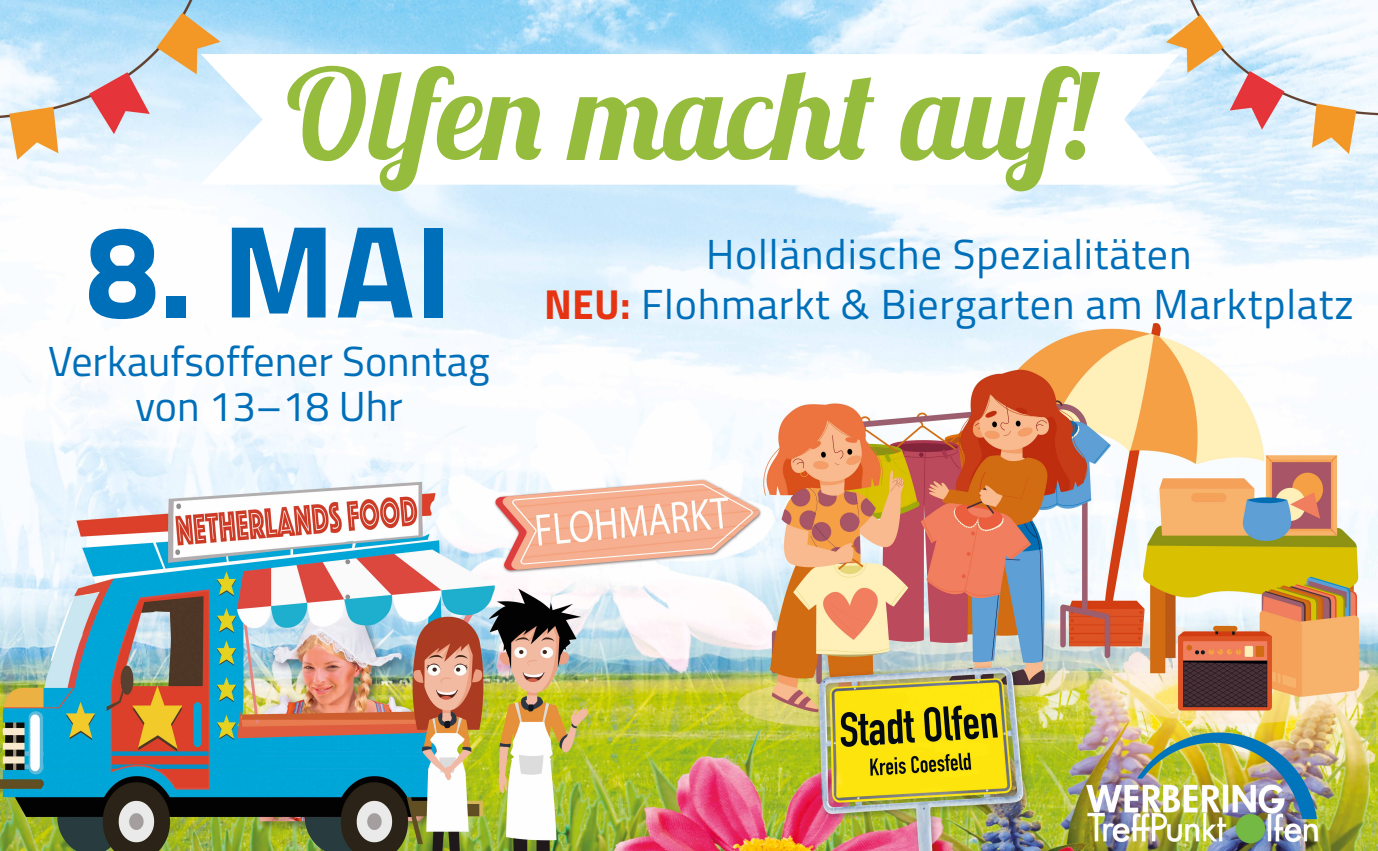
<style>
.page{position:relative;width:1378px;height:851px;background:#fff}
.page>*{position:absolute;margin:0;border:0;box-sizing:border-box;transform-origin:0 0}
.t1{font:700 132px "Titillium";color:#006fb9}
.t2{font:42px/50.4px "Titillium";letter-spacing:.02em;color:#006fb9;text-align:center}
.t3{font:42px/45.6px "Titillium";color:#006fb9;text-align:center}
.s1{font-family:"Titillium Bold Upright";color:#e63312}
</style>
<div class="page">
<img style="left:0;top:0;width:1378px;height:850px">
<svg style="left:201px;top:54px;width:978px;height:131px"></svg>
<svg style="left:287px;top:66px;width:813px;height:125px"></svg>
<h1 class="t1" style="left:85px;top:170px;width:369px">8. MAI</h1>
<p class="t3" style="left:48px;top:336px;width:443px">Verkaufsoffener Sonntag von 13–18 Uhr</p>
<p class="t2" style="left:544px;top:227px;width:810px">Holländische Spezialitäten<br><span class="s1">NEU:</span> Flohmarkt &amp; Biergarten am Marktplatz</p>
</div>
